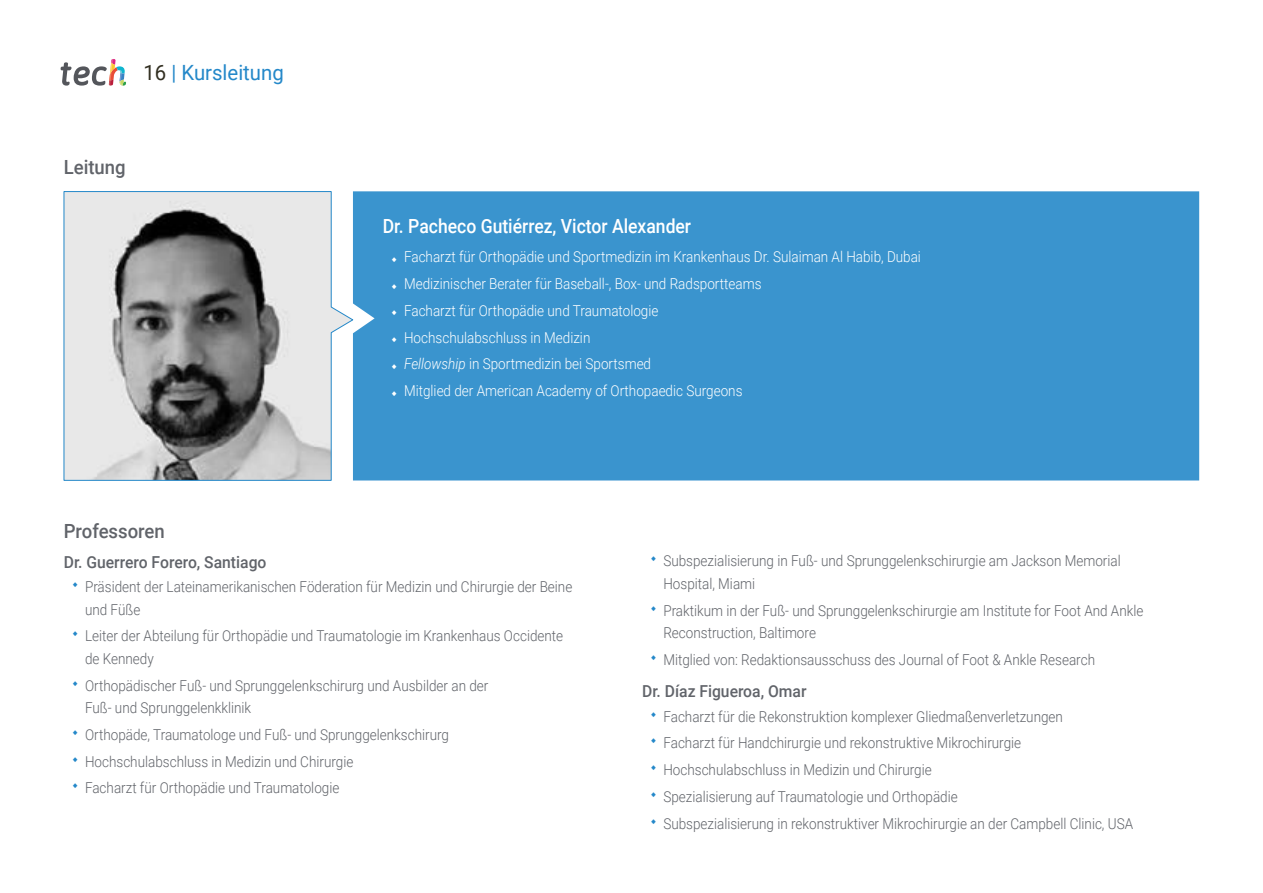
<style>
.page{position:relative;width:1263px;height:893px;background:#fff}
.page>*{position:absolute;margin:0;border:0;box-sizing:border-box;transform-origin:0 0}
.t1{font:21px "Roboto";color:#2488c9}
.t2{font:500 19.5px "Roboto";color:#fff;scale:.9 1}
.t3{font:500 19.5px "Roboto";color:#61646a;scale:.95 1}
.t4{font:500 16.5px "Roboto";color:#61646a;scale:.95 1}
.t5{font:300 15px/26.7px "Roboto";color:#61646a;scale:.9 1}
.t6{font:300 15px/26.7px "Roboto";color:#fff;scale:.9 1}
.s1{color:#312e20}
.s2{font-style:italic}
</style>
<div class="page">
<svg style="left:61px;top:59px;width:65px;height:27px"></svg>
<div style="left:353px;top:191px;width:846px;height:289px;background:#3a94ce"></div>
<svg style="left:64px;top:191px;width:289px;height:290px;background:#b1b3b3"></svg>
<svg style="left:392px;top:257px;width:5px;height:5px"></svg>
<svg style="left:392px;top:284px;width:5px;height:5px"></svg>
<svg style="left:392px;top:310px;width:5px;height:5px"></svg>
<svg style="left:392px;top:337px;width:5px;height:5px"></svg>
<svg style="left:392px;top:364px;width:5px;height:5px"></svg>
<svg style="left:392px;top:391px;width:5px;height:5px"></svg>
<h1 class="t1" style="left:144px;top:57px;width:142px"><span class="s1">16</span> | Kursleitung</h1>
<h2 class="t3" style="left:64px;top:154px;width:67px">Leitung</h2>
<h2 class="t2" style="left:383px;top:212px;width:344px">Dr. Pacheco Gutiérrez, Victor Alexander</h2>
<p class="t6" style="left:404px;top:243px;width:576px">Facharzt für Orthopädie und Sportmedizin im Krankenhaus Dr. Sulaiman Al Habib, Dubai Medizinischer Berater für Baseball-, Box- und Radsportteams<br>Facharzt für Orthopädie und Traumatologie<br>Hochschulabschluss in Medizin<br><span class="s2">Fellowship</span> in Sportmedizin bei Sportsmed<br>Mitglied der American Academy of Orthopaedic Surgeons</p>
<h2 class="t3" style="left:64px;top:517px;width:108px">Professoren</h2>
<p class="t4" style="left:64px;top:550px;width:215px">Dr. Guerrero Forero, Santiago</p>
<p class="t5" style="left:85px;top:575px;width:543px;line-height:22.5px">Präsident der Lateinamerikanischen Föderation für Medizin und Chirurgie der Beine und Füße</p>
<p class="t5" style="left:85px;top:624px;width:533px;line-height:22.5px">Leiter der Abteilung für Orthopädie und Traumatologie im Krankenhaus Occidente de Kennedy</p>
<p class="t5" style="left:85px;top:673px;width:450px;line-height:22.5px">Orthopädischer Fuß- und Sprunggelenkschirurg und Ausbilder an der<br>Fuß- und Sprunggelenkklinik</p>
<p class="t5" style="left:85px;top:721px;width:406px">Orthopäde, Traumatologe und Fuß- und Sprunggelenkschirurg<br>Hochschulabschluss in Medizin und Chirurgie<br>Facharzt für Orthopädie und Traumatologie</p>
<p class="t5" style="left:663px;top:549px;width:510px;line-height:22.5px">Subspezialisierung in Fuß- und Sprunggelenkschirurgie am Jackson Memorial<br>Hospital, Miami</p>
<p class="t5" style="left:663px;top:598px;width:535px;line-height:22.5px">Praktikum in der Fuß- und Sprunggelenkschirurgie am Institute for Foot And Ankle<br>Reconstruction, Baltimore</p>
<p class="t5" style="left:663px;top:646px;width:481px">Mitglied von: Redaktionsausschuss des Journal of Foot &amp; Ankle Research</p>
<p class="t4" style="left:642px;top:679px;width:175px">Dr. Díaz Figueroa, Omar</p>
<p class="t5" style="left:663px;top:702px;width:523px">Facharzt für die Rekonstruktion komplexer Gliedmaßenverletzungen<br>Facharzt für Handchirurgie und rekonstruktive Mikrochirurgie Hochschulabschluss in Medizin und Chirurgie<br>Spezialisierung auf Traumatologie und Orthopädie<br>Subspezialisierung in rekonstruktiver Mikrochirurgie an der Campbell Clinic, USA</p>
</div>
